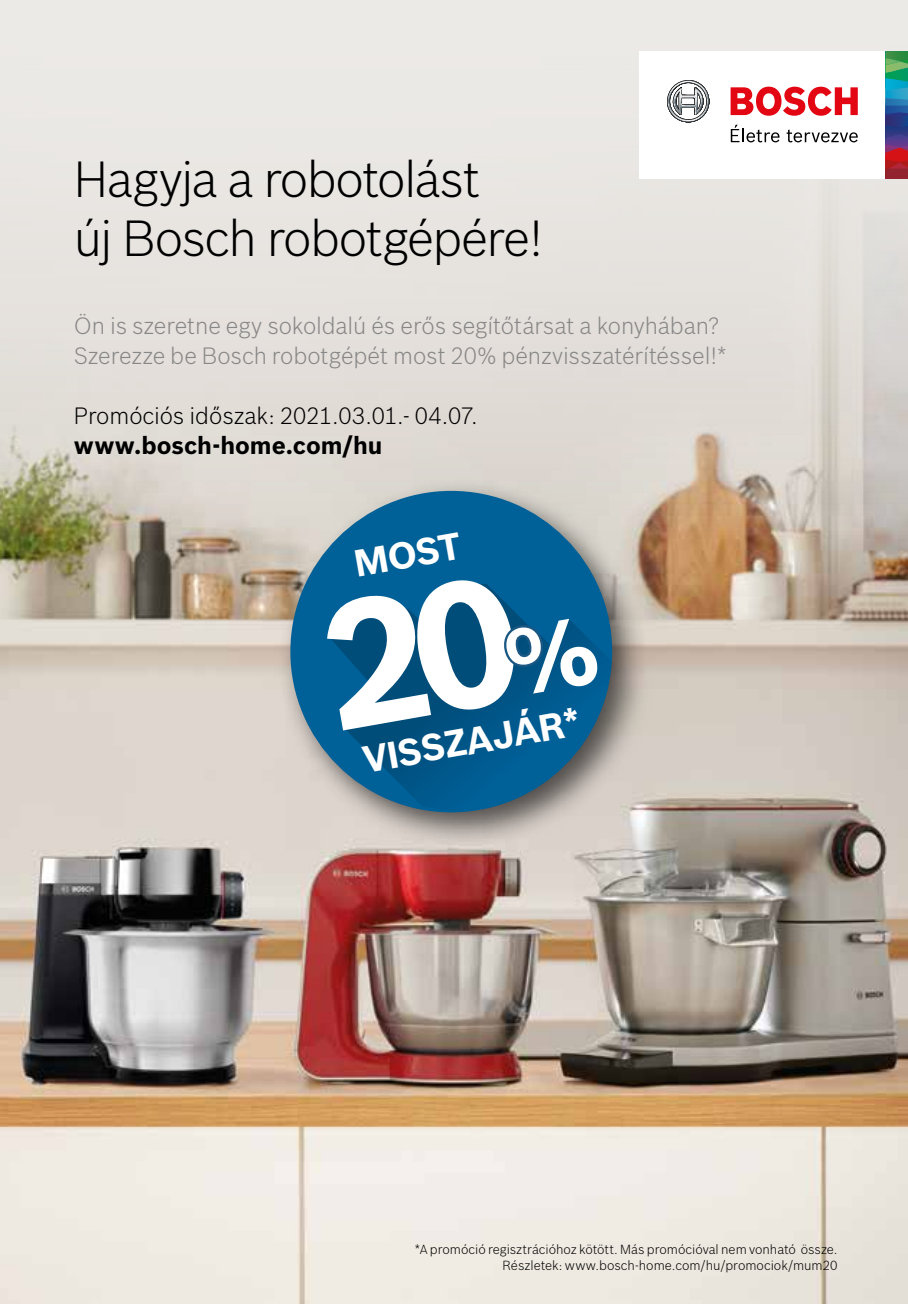
<style>
.page{position:relative;width:908px;height:1304px;background:#fff}
.page>*{position:absolute;margin:0;border:0;box-sizing:border-box;transform-origin:0 0}
.t1{font:300 49.6px/59.6px "Bosch Sans";letter-spacing:-.03em;color:#000}
.t2{font:700 37px "Bosch Sans";color:#fff}
.t3{font:700 24px "Bosch Sans";color:#000}
.t4{font:300 23.2px/30.2px "Bosch Sans";letter-spacing:-.005em;color:#878787}
.t5{font:300 23.2px "Bosch Sans";letter-spacing:-.005em;color:#000}
.t6{font:300 13px/15.6px "Bosch Sans";color:#000;text-align:right}
</style>
<div class="page">
<img style="left:0;top:0;width:907px;height:1304px">
<div style="left:639px;top:51px;width:246px;height:127px;background:#fff"></div>
<svg style="left:667px;top:80px;width:42px;height:42px"></svg>
<svg style="left:730px;top:87px;width:127px;height:29px"></svg>
<svg style="left:730px;top:125px;width:49px;height:17px"></svg>
<svg style="left:786px;top:130px;width:71px;height:12px"></svg>
<svg style="left:885px;top:51px;width:22px;height:127px;background:#4e5e73"></svg>
<div style="left:278px;top:478px;width:378px;height:371px;background:#000;opacity:.63"></div>
<div style="left:290px;top:491px;width:322px;height:321px;background:#006098;border-radius:50%"></div>
<svg style="left:327px;top:584px;width:296px;height:229px"></svg>
<svg style="left:327px;top:573px;width:271px;height:157px"></svg>
<h1 class="t1" style="left:74px;top:148px;width:470px">Hagyja a robotolást<br>új Bosch robotgépére!</h1>
<h3 class="t4" style="left:74px;top:310px;width:654px">Ön is szeretne egy sokoldalú és erős segítőtársat a konyhában?<br>Szerezze be Bosch robotgépét most 20% pénzvisszatérítéssel!*</h3>
<h3 class="t5" style="left:74px;top:402px;width:405px">Promóciós időszak: 2021.03.01.- 04.07.</h3>
<h3 class="t3" style="left:74px;top:431px;width:310px">www.bosch-home.com/hu</h3>
<h2 class="t2" style="left:350px;top:541px;width:110px;rotate:-10deg">most</h2>
<h2 class="t2" style="left:359px;top:737px;width:222px;rotate:-10deg">visszajár*</h2>
<p class="t6" style="left:414px;top:1242px;width:424px">*A promóció regisztrációhoz kötött. Más promócióval nem vonható össze.<br>Részletek: www.bosch-home.com/hu/promociok/mum20</p>
</div>
